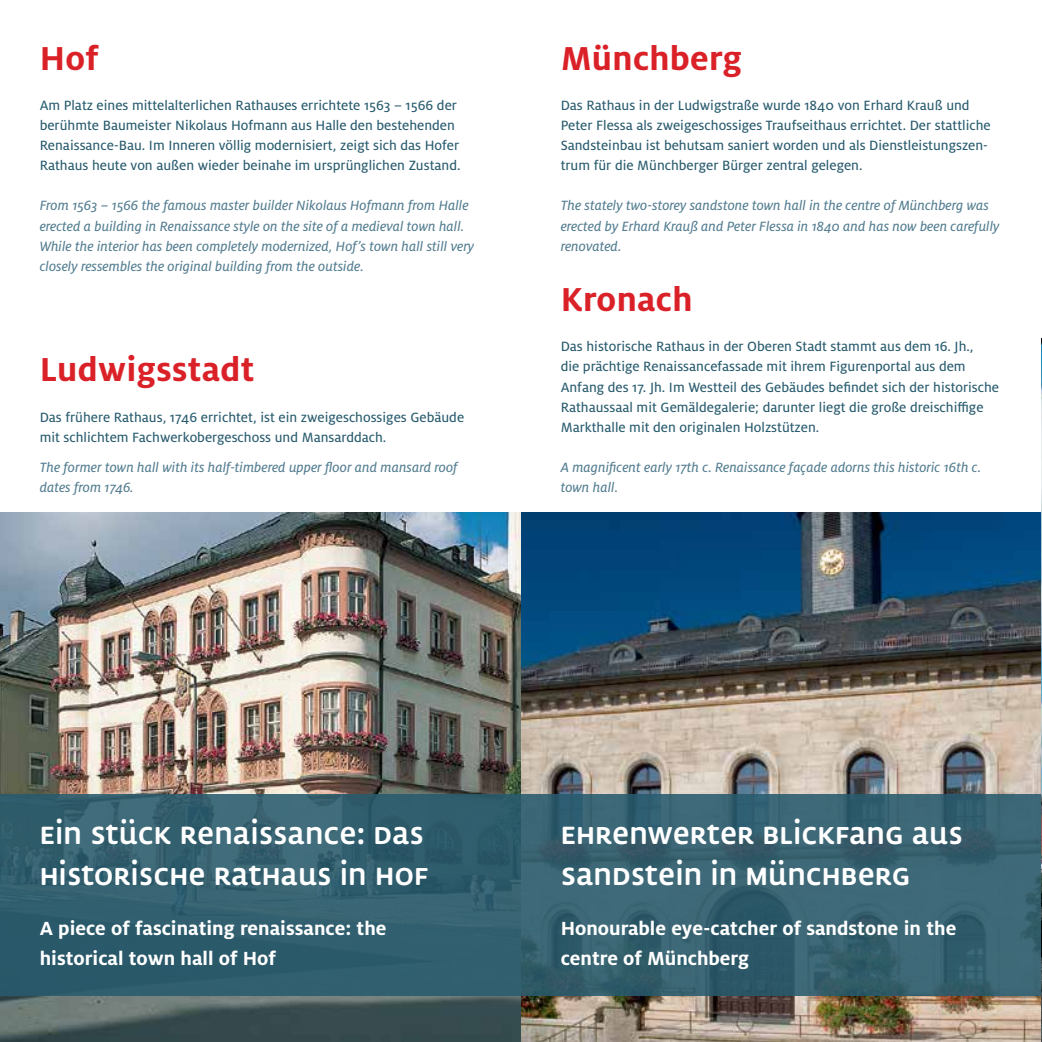
<style>
.page{position:relative;width:1042px;height:1042px;background:#fff}
.page>*{position:absolute;margin:0;border:0;box-sizing:border-box;transform-origin:0 0}
.t1{font:700 36.75px "Milo OT";letter-spacing:.01em;color:#da2128}
.t2{font:26.25px/40.2px "Oberfranken Headline";color:#fff}
.t3{font:700 21px/30.3px "Milo OT";color:#fff}
.t4{font:14.88px/20.1px "Milo OT Text";color:#285b6e}
.t5{font:14.88px/20.1px "Milo OT Text Ita";color:#537d90}
</style>
<div class="page">
<img style="left:1px;top:512px;width:1040px;height:530px">
<svg style="left:0;top:794px;width:1041px;height:201px;background:#34606f"></svg>
<img style="left:1041px;top:339px;width:1px;height:703px">
<h1 class="t1" style="left:40px;top:38px;width:60px">Hof</h1>
<p class="t4" style="left:40px;top:95px;width:422px">Am Platz eines mittelalterlichen Rathauses errichtete 1563 – 1566 der berühmte Baumeister Nikolaus Hofmann aus Halle den bestehenden Renaissance-Bau. Im Inneren völlig modernisiert, zeigt sich das Hofer Rathaus heute von außen wieder beinahe im ursprünglichen Zustand.</p>
<p class="t5" style="left:40px;top:196px;width:436px">From 1563 – 1566 the famous master builder Nikolaus Hofmann from Halle erected a building in Renaissance style on the site of a medieval town hall.<br>While the interior has been completely modernized, Hof’s town hall still very closely ressembles the original building from the outside.</p>
<h1 class="t1" style="left:40px;top:349px;width:216px">Ludwigsstadt</h1>
<p class="t4" style="left:40px;top:407px;width:426px">Das frühere Rathaus, 1746 errichtet, ist ein zweigeschossiges Gebäude mit schlichtem Fachwerkobergeschoss und Mansarddach.</p>
<p class="t5" style="left:40px;top:457px;width:419px">The former town hall with its half-timbered upper floor and mansard roof dates from 1746.</p>
<h1 class="t1" style="left:561px;top:38px;width:183px">Münchberg</h1>
<p class="t4" style="left:561px;top:95px;width:432px">Das Rathaus in der Ludwigstraße wurde 1840 von Erhard Krauß und Peter Flessa als zweigeschossiges Traufseithaus errichtet. Der stattliche Sandsteinbau ist behutsam saniert worden und als Dienstleistungszen&shy;trum für die Münchberger Bürger zentral gelegen.</p>
<p class="t5" style="left:561px;top:196px;width:440px">The stately two-storey sandstone town hall in the centre of Münchberg was erected by Erhard Krauß and Peter Flessa in 1840 and has now been carefully renovated.</p>
<h1 class="t1" style="left:561px;top:279px;width:133px">Kronach</h1>
<p class="t4" style="left:561px;top:337px;width:440px">Das historische Rathaus in der Oberen Stadt stammt aus dem 16. Jh.,<br>die prächtige Renaissancefassade mit ihrem Figurenportal aus dem Anfang des 17. Jh. Im Westteil des Gebäudes befindet sich der historische Rathaussaal mit Gemäldegalerie; darunter liegt die große dreischiffige Markthalle mit den originalen Holzstützen.</p>
<p class="t5" style="left:561px;top:457px;width:422px">A magnificent early 17th c. Renaissance façade adorns this historic 16th c. town hall.</p>
<h2 class="t2" style="left:40px;top:815px;width:390px">EIN STÜCK RENAISSANCE: DAS<br>HISTORISCHE RATHAUS IN HOF</h2>
<h2 class="t2" style="left:561px;top:815px;width:403px">EHRENWERTER BLICKFANG AUS<br>SANDSTEIN IN MÜNCHBERG</h2>
<h3 class="t3" style="left:40px;top:913px;width:348px">A piece of fascinating renaissance: the historical town hall of Hof</h3>
<h3 class="t3" style="left:561px;top:913px;width:397px">Honourable eye-catcher of sandstone in the centre of Münchberg</h3>
</div>
